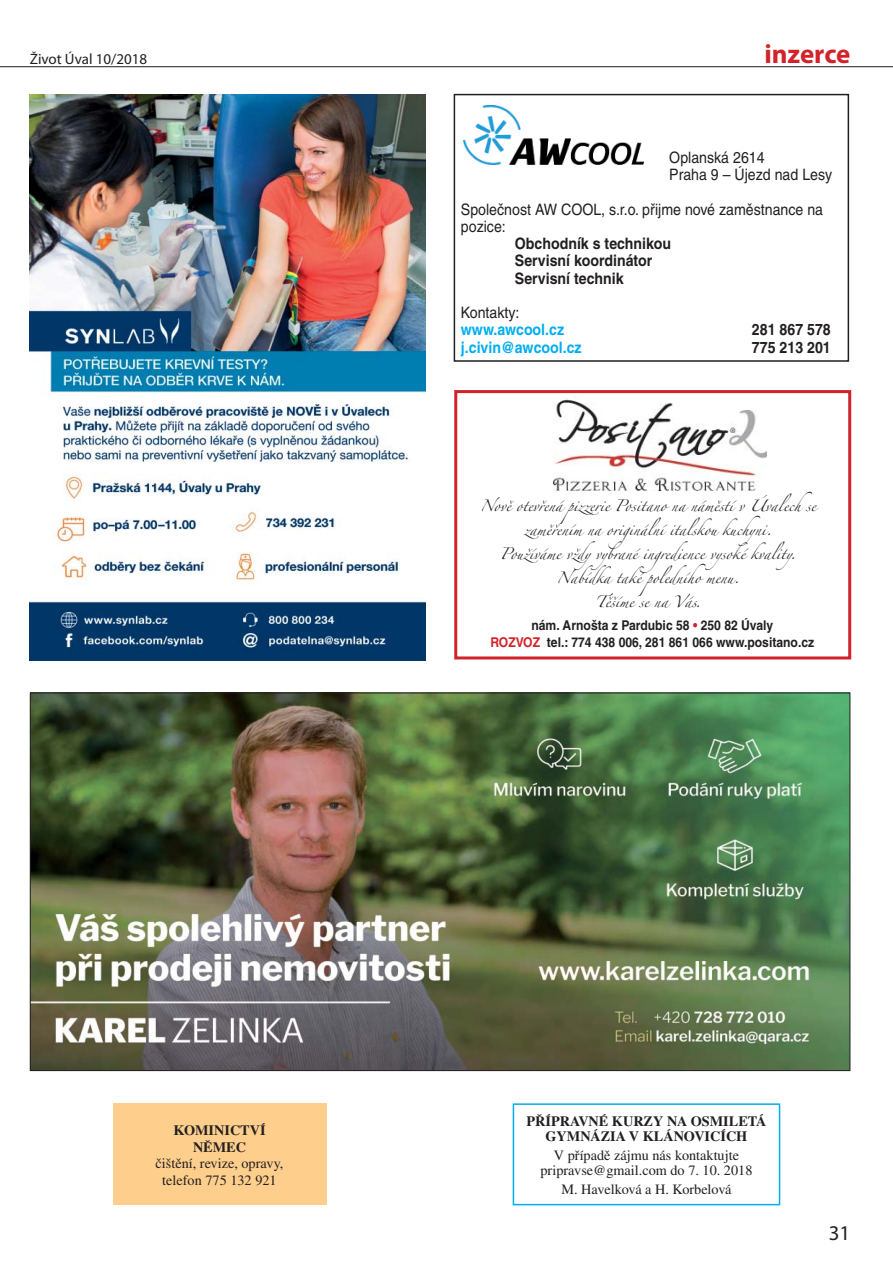
<style>
.page{position:relative;width:893px;height:1263px;background:#fff}
.page>*{position:absolute;margin:0;border:0;box-sizing:border-box;transform-origin:0 0}
.t1{font:700 27px "Myriad Pro";letter-spacing:-.005em;color:#d2232a}
.t2{font:21px "Myriad Pro";color:#231f20}
.t3{font:15.75px/17.2px "Helvetica CE";color:#231f20;scale:.9 1}
.t4{font:700 15.75px/17.2px "Helvetica CE";color:#231f20;scale:.9 1}
.t5{font:700 15.75px "Helvetica CE";color:#00aeef;scale:.9 1}
.t6{font:15px "Myriad Pro";color:#231f20}
.t7{font:14.25px/16.5px "Times CE";color:#231f20;text-align:center}
.t8{font:700 14.25px/16.5px "Times CE";color:#231f20;text-align:center}
.t9{font:700 13.5px/17.2px "Helvetica CE";color:#231f20;text-align:center;scale:.9 1}
.t10{font:10.5px "Zapfino";color:#231f20}
.s1{color:#d2232a}
</style>
<div class="page">
<hr style="left:0;top:66px;width:893px;height:1px;background:#231f20">
<img style="left:30px;top:95px;width:395px;height:565px">
<img style="left:554px;top:399px;width:212px;height:92px">
<div style="left:454px;top:390px;width:397px;height:269px;border:3px solid #d2232a"></div>
<img style="left:32px;top:695px;width:816px;height:374px">
<div style="left:113px;top:1103px;width:213px;height:102px;background:#fecf8c"></div>
<div style="left:513px;top:1103px;width:267px;height:102px;border:2px solid #00aeef"></div>
<img style="left:463px;top:105px;width:181px;height:59px">
<div style="left:454px;top:94px;width:395px;height:268px;border:2px solid #231f20"></div>
<h3 class="t6" style="left:30px;top:53px;width:119px">Život Úval 10/2018</h3>
<h1 class="t1" style="left:764px;top:43px;width:88px">inzerce</h1>
<h3 class="t3" style="left:669px;top:149px;width:183px">Oplanská 2614<br>Praha 9 – Újezd nad Lesy</h3>
<h3 class="t3" style="left:461px;top:200px;width:404px">Společnost AW COOL, s.r.o. přijme nové zaměstnance na pozice:</h3>
<h3 class="t4" style="left:515px;top:235px;width:175px">Obchodník s technikou<br>Servisní koordinátor<br>Servisní technik</h3>
<h3 class="t3" style="left:461px;top:304px;width:67px">Kontakty:</h3>
<h3 class="t5" style="left:461px;top:321px;width:116px">www.awcool.cz</h3>
<h3 class="t4" style="left:752px;top:321px;width:89px">281 867 578</h3>
<h3 class="t5" style="left:461px;top:338px;width:136px">j.civin@awcool.cz</h3>
<h3 class="t4" style="left:752px;top:338px;width:89px">775 213 201</h3>
<h3 class="t8" style="left:173px;top:1124px;width:94px">KOMINICTVÍ<br>NĚMEC</h3>
<h3 class="t7" style="left:156px;top:1157px;width:129px">čištění, revize, opravy, telefon 775 132 921</h3>
<p class="t10" style="left:480px;top:501px;width:337px">Nově otevřená pizzerie Positano na náměstí v Úvalechse</p>
<p class="t10" style="left:524px;top:525px;width:249px">zaměřením na originální italskou kuchyni.</p>
<p class="t10" style="left:500px;top:549px;width:304px">Používáme vždyvybrané ingredience vysoké kvality.</p>
<p class="t10" style="left:556px;top:573px;width:185px">Nabídka také poledního menu.</p>
<p class="t10" style="left:595px;top:597px;width:108px">Těšíme se na Vás.</p>
<p class="t9" style="left:490px;top:616px;width:361px">nám. Arnošta z Pardubic 58 <span class="s1">•</span> 250 82 Úvaly<br><span class="s1">ROZVOZ</span> tel.: 774 438 006, 281 861 066 www.positano.cz</p>
<h3 class="t8" style="left:527px;top:1115px;width:241px;line-height:15px">PŘÍPRAVNÉ KURZY NA OSMILETÁ<br>GYMNÁZIA V KLÁNOVICÍCH</h3>
<h3 class="t7" style="left:540px;top:1149px;width:213px;line-height:15px">V případě zájmu nás kontaktujte pripravse@gmail.com do 7. 10. 2018</h3>
<h3 class="t7" style="left:561px;top:1183px;width:172px">M. Havelková a H. Korbelová</h3>
<h2 class="t2" style="left:829px;top:1225px;width:23px">31</h2>
</div>
